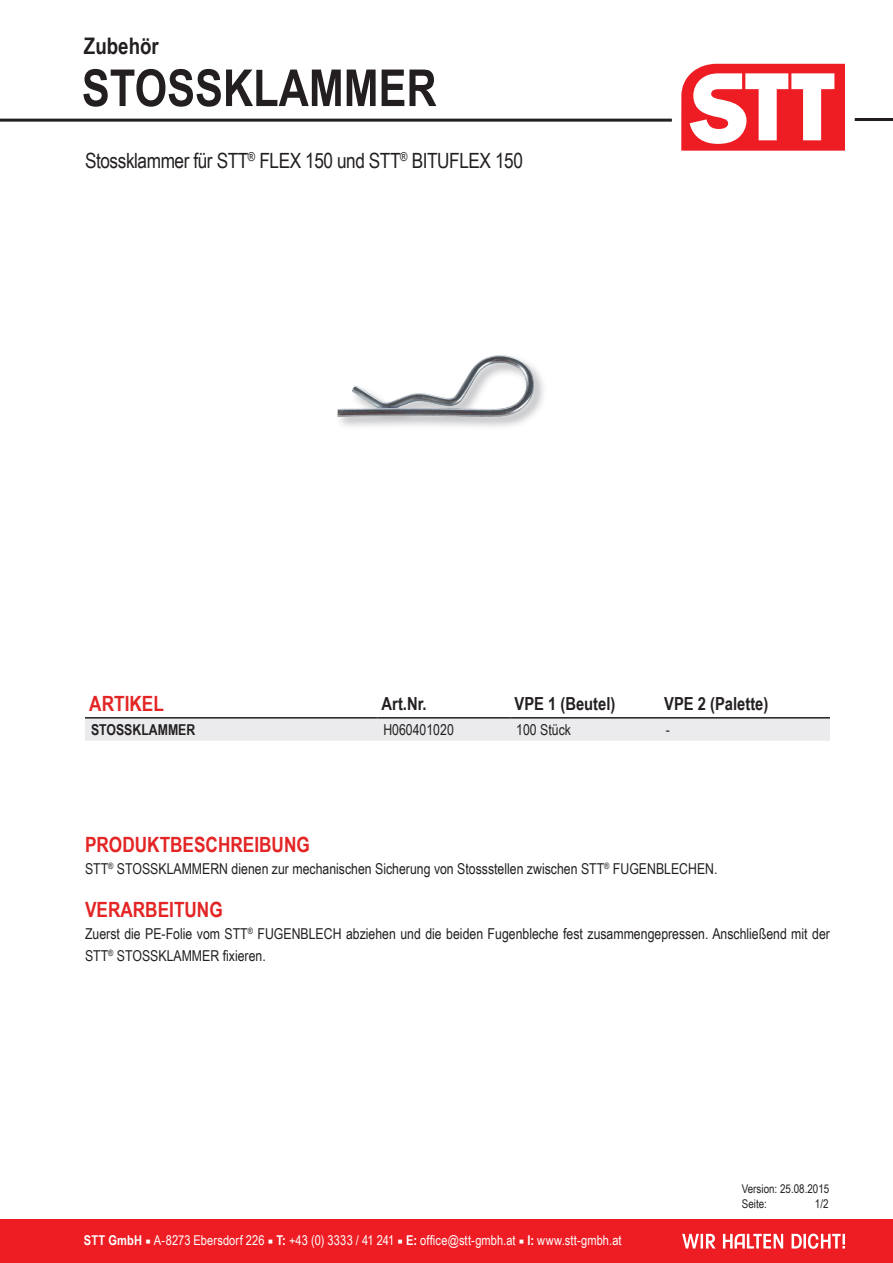
<style>
.page{position:relative;width:893px;height:1263px;background:#fff}
.page>*{position:absolute;margin:0;border:0;box-sizing:border-box;transform-origin:0 0}
.t1{font:700 51px "Arial Narrow";color:#231f20}
.t2{font:700 22.8px "Arial Narrow";color:#231f20}
.t3{font:21px "Arial Narrow";letter-spacing:-.02em;color:#231f20}
.t4{font:700 21px "Arial Narrow";color:#e32525}
.t5{font:700 18px "Arial Narrow";color:#231f20}
.t6{font:15px/21.8px "Arial Narrow";color:#231f20}
.t7{font:700 15px "Arial Narrow";color:#231f20}
.t8{font:13.5px "Arial Narrow";letter-spacing:.01em;color:#fff}
.t9{font:12px/15px "Arial Narrow";color:#231f20}
.s1{font-weight:700}
.s2{font-family:"Minion Pro"}
</style>
<div class="page">
<div style="left:85px;top:718px;width:745px;height:23px;background:#ebebed"></div>
<hr style="left:85px;top:717px;width:292px;height:1px;background:#231f20">
<hr style="left:377px;top:717px;width:133px;height:1px;background:#231f20">
<hr style="left:510px;top:717px;width:150px;height:1px;background:#231f20">
<hr style="left:660px;top:717px;width:170px;height:1px;background:#231f20">
<hr style="left:0;top:119px;width:672px;height:3px;background:#231f20">
<hr style="left:855px;top:118px;width:38px;height:3px;background:#231f20">
<img style="left:337px;top:355px;width:207px;height:72px">
<svg style="left:681px;top:64px;width:164px;height:87px"></svg>
<div style="left:0;top:1219px;width:893px;height:44px;background:#ee1d23"></div>
<svg style="left:682px;top:1233px;width:163px;height:16px"></svg>
<h2 class="t2" style="left:84px;top:29px;width:76px">Zubehör</h2>
<h1 class="t1" style="left:82px;top:49px;width:356px">STOSSKLAMMER</h1>
<h3 class="t3" style="left:85px;top:145px;width:439px">Stossklammer für STT<sup>®</sup> FLEX 150 und STT<sup>®</sup> BITUFLEX 150</h3>
<h3 class="t4" style="left:89px;top:688px;width:76px">ARTIKEL</h3>
<p class="t5" style="left:382px;top:690px;width:47px">Art.Nr.</p>
<p class="t5" style="left:514px;top:690px;width:102px">VPE 1 (Beutel)</p>
<p class="t5" style="left:664px;top:690px;width:106px">VPE 2 (Palette)</p>
<p class="t7" style="left:91px;top:718px;width:106px">STOSSKLAMMER</p>
<p class="t6" style="left:383px;top:718px;width:72px">H060401020</p>
<p class="t6" style="left:516px;top:718px;width:56px">100 Stück</p>
<p class="t6" style="left:666px;top:718px;width:6px">-</p>
<h3 class="t4" style="left:85px;top:828px;width:226px">PRODUKTBESCHREIBUNG</h3>
<p class="t6" style="left:85px;top:857px;width:634px">STT<sup>®</sup> STOSSKLAMMERN dienen zur mechanischen Sicherung von Stossstellen zwischen STT<sup>®</sup> FUGENBLECHEN.</p>
<h3 class="t4" style="left:85px;top:894px;width:139px">VERARBEITUNG</h3>
<p class="t6" style="left:85px;top:922px;width:746px">Zuerst die PE-Folie vom STT<sup>®</sup> FUGENBLECH abziehen und die beiden Fugenbleche fest zusammengepressen. Anschließend mit der<br>STT<sup>®</sup> STOSSKLAMMER fixieren.</p>
<p class="t8" style="left:84px;top:1230px;width:539px"><span class="s1">STT GmbH</span> <span class="s2">■</span> A-8273 Ebersdorf 226 <span class="s2">■</span> <span class="s1">T:</span> +43 (0) 3333 / 41 241 <span class="s2">■</span> <span class="s1">E:</span> office@stt-gmbh.at <span class="s2">■</span> <span class="s1">I:</span> www.stt-gmbh.at</p>
<p class="t9" style="left:742px;top:1181px;width:89px">Version: 25.08.2015<br>Seite:</p>
<p class="t9" style="left:815px;top:1196px;width:15px">1/2</p>
</div>
